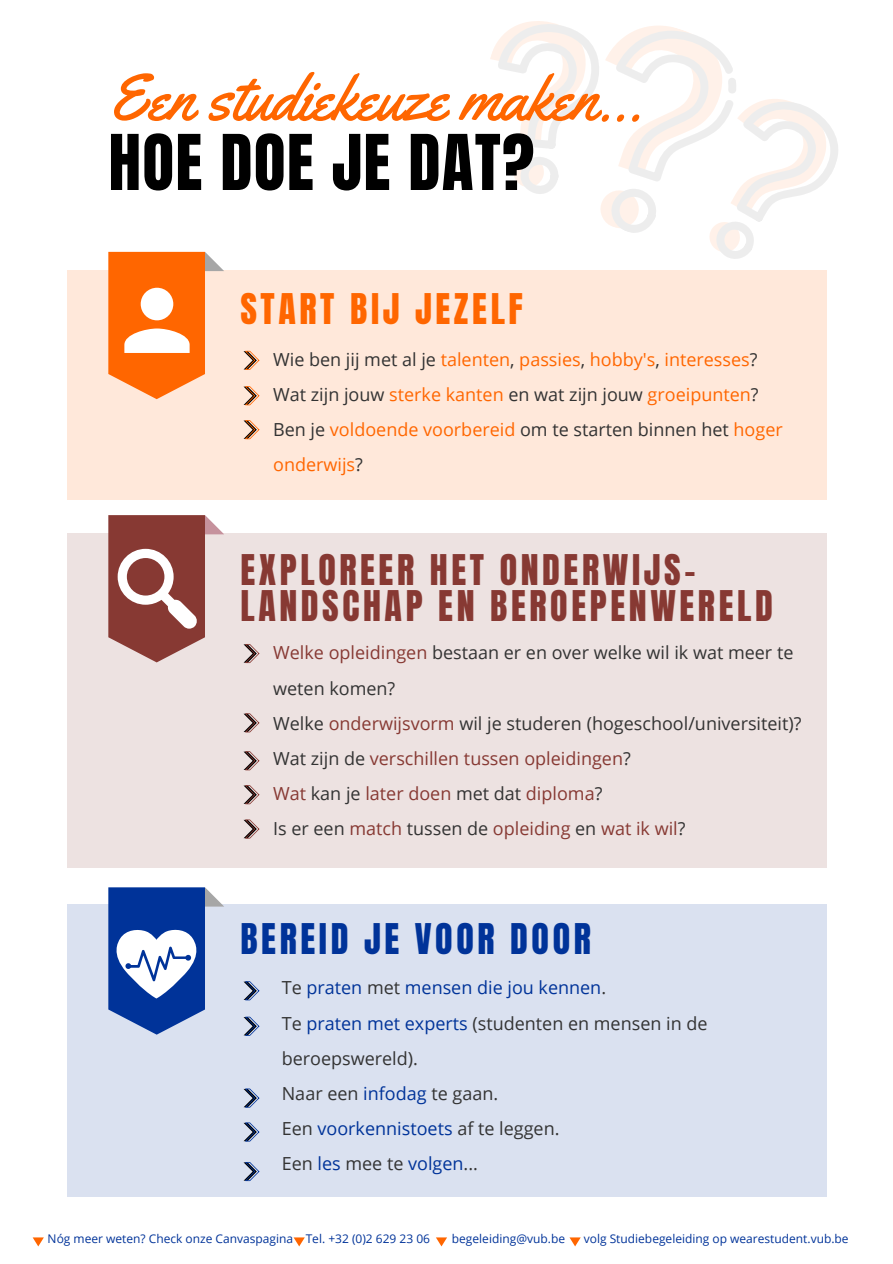
<style>
.page{position:relative;width:893px;height:1264px;background:#fff}
.page>*{position:absolute;margin:0;border:0;box-sizing:border-box;transform-origin:0 0}
.t1{font:65.25px "Yellowtail";color:#f60}
.t2{font:65.25px "Anton";letter-spacing:.02em;color:#000}
.t3{font:36px/36.2px "Anton";letter-spacing:.1em;color:#873933}
.t4{font:36px "Anton";letter-spacing:.1em;color:#039}
.t5{font:36px "Anton";letter-spacing:.1em;color:#f60}
.t6{font:18px/35.1px "Open Sans";color:#333}
.t7{font:18px/35.1px "Open Sans";color:#f60}
.t8{font:12px "Open Sans";color:#039}
.s1{color:#333}
.s2{color:#873933}
.s3{color:#039}
</style>
<div class="page">
<div style="left:68px;top:270px;width:759px;height:229px;background:#ffe8da"></div>
<div style="left:68px;top:534px;width:759px;height:334px;background:#ede2e1"></div>
<div style="left:68px;top:904px;width:759px;height:293px;background:#dae1f0"></div>
<svg style="left:108px;top:515px;width:116px;height:147px"></svg>
<svg style="left:108px;top:252px;width:116px;height:147px"></svg>
<svg style="left:108px;top:887px;width:116px;height:147px"></svg>
<svg style="left:490px;top:21px;width:348px;height:238px"></svg>
<svg style="left:243px;top:351px;width:16px;height:19px"></svg>
<svg style="left:243px;top:386px;width:16px;height:19px"></svg>
<svg style="left:243px;top:420px;width:16px;height:19px"></svg>
<svg style="left:243px;top:981px;width:16px;height:19px"></svg>
<svg style="left:243px;top:1016px;width:16px;height:19px"></svg>
<svg style="left:243px;top:1088px;width:16px;height:19px"></svg>
<svg style="left:243px;top:1122px;width:16px;height:19px"></svg>
<svg style="left:243px;top:1162px;width:16px;height:19px"></svg>
<svg style="left:243px;top:644px;width:16px;height:19px"></svg>
<svg style="left:243px;top:713px;width:16px;height:19px"></svg>
<svg style="left:243px;top:751px;width:16px;height:19px"></svg>
<svg style="left:243px;top:785px;width:16px;height:19px"></svg>
<svg style="left:243px;top:819px;width:16px;height:19px"></svg>
<svg style="left:33px;top:1237px;width:11px;height:9px"></svg>
<svg style="left:293px;top:1237px;width:12px;height:9px"></svg>
<svg style="left:436px;top:1237px;width:11px;height:9px"></svg>
<svg style="left:569px;top:1237px;width:11px;height:9px"></svg>
<h1 class="t1" style="left:108px;top:56px;width:535px">Een studiekeuze maken...</h1>
<h1 class="t2" style="left:108px;top:116px;width:427px">HOE DOE JE DAT?</h1>
<h2 class="t5" style="left:240px;top:283px;width:284px">START BIJ JEZELF</h2>
<p class="t7" style="left:273px;top:341px;width:511px"><span class="s1">Wie ben jij met al je</span> talenten<span class="s1">,</span> passies<span class="s1">,</span> hobby's<span class="s1">,</span> interesses<span class="s1">?<br>Wat zijn jouw</span> sterke kanten <span class="s1">en wat zijn jouw</span> groeipunten<span class="s1">?<br>Ben je</span> voldoende voorbereid <span class="s1">om te starten binnen het</span> hoger onderwijs<span class="s1">?</span></p>
<h2 class="t3" style="left:240px;top:552px;width:533px">EXPLOREER HET ONDERWIJS-<br>LANDSCHAP EN BEROEPENWERELD</h2>
<p class="t6" style="left:273px;top:635px;width:530px"><span class="s2">Welke opleidingen</span> bestaan er en over welke wil ik wat meer te weten komen?<br>Welke <span class="s2">onderwijsvorm</span> wil je studeren (hogeschool/universiteit)?<br>Wat zijn de <span class="s2">verschillen tussen opleidingen</span>?<br><span class="s2">Wat</span> kan je <span class="s2">later doen</span> met dat <span class="s2">diploma</span>?<br>Is er een <span class="s2">match</span> tussen de <span class="s2">opleiding</span> en <span class="s2">wat ik wil</span>?</p>
<h2 class="t4" style="left:240px;top:912px;width:352px">BEREID JE VOOR DOOR</h2>
<p class="t6" style="left:282px;top:969px;width:427px">Te <span class="s3">praten</span> met <span class="s3">mensen die jou kennen</span>.<br>Te <span class="s3">praten met experts</span> (studenten en mensen in de beroepswereld).<br>Naar een <span class="s3">infodag</span> te gaan.<br>Een <span class="s3">voorkennistoets</span> af te leggen.<br>Een <span class="s3">les</span> mee te <span class="s3">volgen</span>...</p>
<p class="t8" style="left:48px;top:1230px;width:384px">Nóg meer weten? Check onze Canvaspagina Tel. +32 (0)2 629 23 06</p>
<p class="t8" style="left:452px;top:1230px;width:115px">begeleiding@vub.be</p>
<p class="t8" style="left:583px;top:1230px;width:266px">volg Studiebegeleiding op wearestudent.vub.be</p>
</div>
